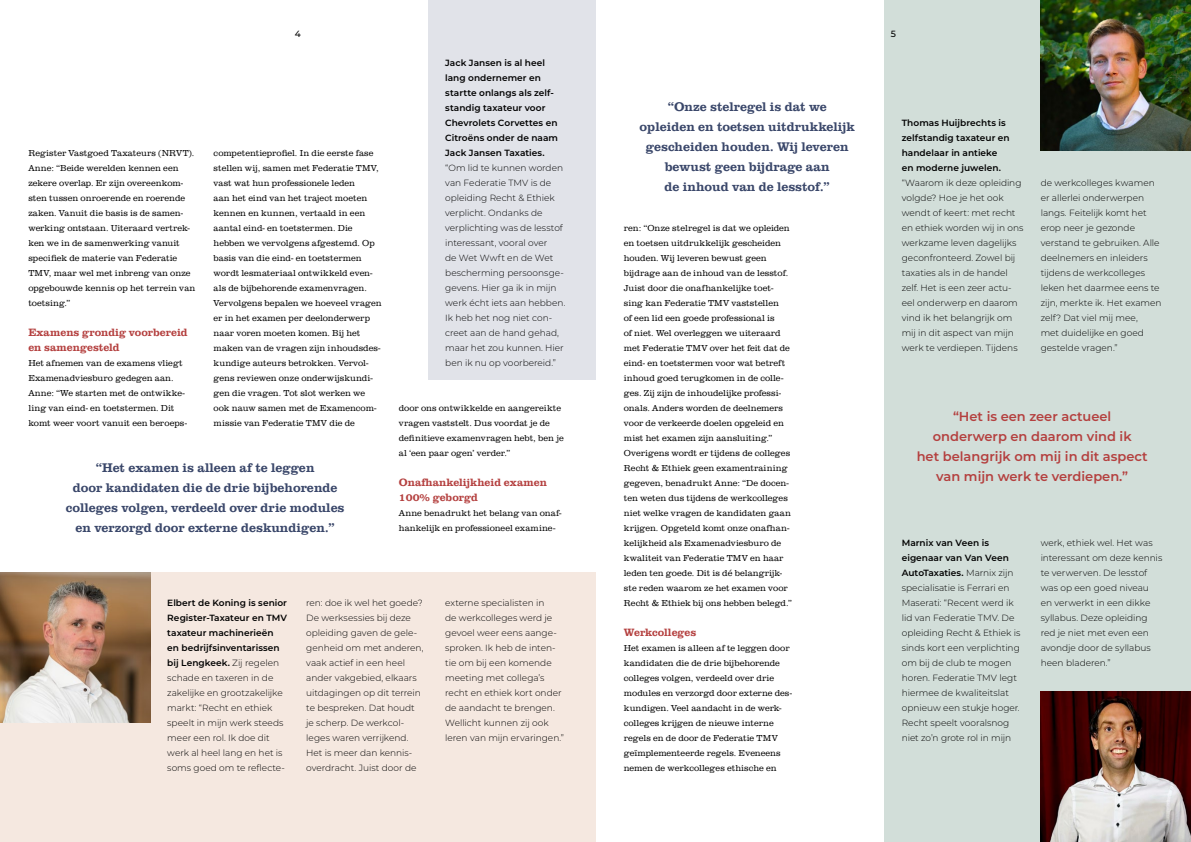
<style>
.page{position:relative;width:1191px;height:842px;background:#fff}
.page>*{position:absolute;margin:0;border:0;box-sizing:border-box;transform-origin:0 0}
.t1{font:500 13px/20px "Clarendon URW";color:#3a476a;text-align:center}
.t2{font:600 13px/20px "Montserrat";color:#b4403f;text-align:center}
.t3{font:500 11px/15px "Clarendon URW";color:#b4403f}
.t4{font:300 9px/15px "Clarendon URW";letter-spacing:-.005em;color:#000}
.t5{font:300 9px/15px "Montserrat";color:#000}
.t6{font:600 9px/15px "Montserrat";letter-spacing:.005em;color:#000}
.t7{font:500 9px "Montserrat";color:#000}
.s1{font-weight:600}
</style>
<div class="page">
<div style="left:0;top:573px;width:595px;height:269px;background:#f5e8e0"></div>
<div style="left:884px;top:0;width:307px;height:410px;background:#d2ded9"></div>
<div style="left:884px;top:410px;width:307px;height:432px;background:#d2ded9"></div>
<img style="left:0;top:573px;width:150px;height:150px">
<img style="left:1040px;top:0;width:151px;height:150px">
<img style="left:1040px;top:692px;width:151px;height:150px">
<div style="left:428px;top:0;width:167px;height:379px;background:#e1e3e9"></div>
<p class="t7" style="left:295px;top:28px;width:8px">4</p>
<p class="t7" style="left:890px;top:28px;width:7px">5</p>
<p class="t4" style="left:28px;top:145px;width:168px">Register Vastgoed Taxateurs (NRVT).<br>Anne: “Beide werelden kennen een zekere overlap. Er zijn overeenkom&shy;sten tussen onroerende en roerende zaken. Vanuit die basis is de samen&shy;werking ontstaan. Uiteraard vertrek&shy;ken we in de samenwerking vanuit specifiek de materie van Federatie TMV, maar wel met inbreng van onze opgebouwde kennis op het terrein van toetsing.”</p>
<p class="t3" style="left:28px;top:324px;width:161px">Examens grondig voorbereid en samengesteld</p>
<p class="t4" style="left:28px;top:355px;width:160px">Het afnemen van de examens vliegt Examenadviesburo gedegen aan.<br>Anne: “We starten met de ontwikke&shy;ling van eind- en toetstermen. Dit komt weer voort vanuit een beroeps-</p>
<p class="t4" style="left:214px;top:145px;width:169px">competentieprofiel. In die eerste fase stellen wij, samen met Federatie TMV, vast wat hun professionele leden<br>aan het eind van het traject moeten kennen en kunnen, vertaald in een aantal eind- en toetstermen. Die hebben we vervolgens afgestemd. Op basis van die eind- en toetstermen wordt lesmateriaal ontwikkeld even&shy;als de bijbehorende examenvragen.<br>Vervolgens bepalen we hoeveel vragen er in het examen per deelonderwerp naar voren moeten komen. Bij het maken van de vragen zijn inhoudsdes&shy;kundige auteurs betrokken. Vervol&shy;gens reviewen onze onderwijskundi&shy;gen die vragen. Tot slot werken we ook nauw samen met de Examencom&shy;missie van Federatie TMV die de</p>
<h1 class="t1" style="left:66px;top:456px;width:280px">“Het examen is alleen af te leggen<br>door kandidaten die de drie bijbehorende colleges volgen, verdeeld over drie modules en verzorgd door externe deskundigen.”</h1>
<p class="t6" style="left:445px;top:55px;width:114px">Jack Jansen is al heel lang ondernemer en startte onlangs als zelf&shy;standig taxateur voor<br>Chevrolets Corvettes en<br>Citroëns onder de naam<br>Jack Jansen Taxaties.</p>
<p class="t5" style="left:445px;top:160px;width:122px">“Om lid te kunnen worden van Federatie TMV is de opleiding Recht &amp; Ethiek verplicht. Ondanks de verplichting was de lesstof interessant, vooral over<br>de Wet Wwft en de Wet bescherming persoonsge&shy;gevens. Hier ga ik in mijn werk écht iets aan hebben.<br>Ik heb het nog niet con&shy;creet aan de hand gehad, maar het zou kunnen. Hier ben ik nu op voorbereid.”</p>
<p class="t4" style="left:399px;top:400px;width:166px">door ons ontwikkelde en aangereikte vragen vaststelt. Dus voordat je de definitieve examenvragen hebt, ben je al ‘een paar ogen’ verder.”</p>
<p class="t3" style="left:399px;top:474px;width:149px">Onafhankelijkheid examen<br>100% geborgd</p>
<p class="t4" style="left:399px;top:505px;width:164px">Anne benadrukt het belang van onaf&shy;hankelijk en professioneel examine-</p>
<p class="t5" style="left:167px;top:595px;width:121px"><span class="s1">Elbert de Koning is senior<br>Register-Taxateur en TMV taxateur machinerieën en bedrijfsinventarissen bij Lengkeek.</span> Zij regelen schade en taxeren in de zakelijke en grootzakelijke markt: “Recht en ethiek speelt in mijn werk steeds meer een rol. Ik doe dit werk al heel lang en het is soms goed om te reflecte-</p>
<p class="t5" style="left:306px;top:595px;width:119px">ren: doe ik wel het goede?<br>De werksessies bij deze opleiding gaven de gele&shy;genheid om met anderen, vaak actief in een heel ander vakgebied, elkaars uitdagingen op dit terrein te bespreken. Dat houdt je scherp. De werkcol&shy;leges waren verrijkend.<br>Het is meer dan kennis&shy;overdracht. Juist door de</p>
<p class="t5" style="left:445px;top:595px;width:120px">externe specialisten in<br>de werkcolleges werd je gevoel weer eens aange&shy;sproken. Ik heb de inten&shy;tie om bij een komende meeting met collega’s recht en ethiek kort onder de aandacht te brengen.<br>Wellicht kunnen zij ook leren van mijn ervaringen.”</p>
<h1 class="t1" style="left:639px;top:96px;width:217px">“Onze stelregel is dat we opleiden en toetsen uitdrukkelijk gescheiden houden. Wij leveren bewust geen bijdrage aan<br>de inhoud van de lesstof.”</h1>
<p class="t4" style="left:624px;top:220px;width:170px">ren: “Onze stelregel is dat we opleiden en toetsen uitdrukkelijk gescheiden houden. Wij leveren bewust geen bijdrage aan de inhoud van de lesstof.<br>Juist door die onafhankelijke toet&shy;sing kan Federatie TMV vaststellen<br>of een lid een goede professional is<br>of niet. Wel overleggen we uiteraard met Federatie TMV over het feit dat de eind- en toetstermen voor wat betreft inhoud goed terugkomen in de colle&shy;ges. Zij zijn de inhoudelijke professi&shy;onals. Anders worden de deelnemers voor de verkeerde doelen opgeleid en mist het examen zijn aansluiting.” Overigens wordt er tijdens de colleges Recht &amp; Ethiek geen examentraining gegeven, benadrukt Anne: “De docen&shy;ten weten dus tijdens de werkcolleges niet welke vragen de kandidaten gaan krijgen. Opgeteld komt onze onafhan&shy;kelijkheid als Examenadviesburo de kwaliteit van Federatie TMV en haar leden ten goede. Dit is dé belangrijk&shy;ste reden waarom ze het examen voor Recht &amp; Ethiek bij ons hebben belegd.”</p>
<p class="t3" style="left:624px;top:624px;width:74px">Werkcolleges</p>
<p class="t4" style="left:624px;top:640px;width:170px">Het examen is alleen af te leggen door kandidaten die de drie bijbehorende colleges volgen, verdeeld over drie modules en verzorgd door externe des&shy;kundigen. Veel aandacht in de werk&shy;colleges krijgen de nieuwe interne regels en de door de Federatie TMV geïmplementeerde regels. Eveneens nemen de werkcolleges ethische en</p>
<p class="t6" style="left:901px;top:115px;width:109px">Thomas Huijbrechts is zelfstandig taxateur en handelaar in antieke en moderne juwelen.</p>
<p class="t5" style="left:901px;top:175px;width:123px">“Waarom ik deze opleiding volgde? Hoe je het ook wendt of keert: met recht en ethiek worden wij in ons werkzame leven dagelijks geconfronteerd. Zowel bij taxaties als in de handel zelf. Het is een zeer actu&shy;eel onderwerp en daarom vind ik het belangrijk om mij in dit aspect van mijn werk te verdiepen. Tijdens</p>
<p class="t5" style="left:1040px;top:175px;width:122px">de werkcolleges kwamen er allerlei onderwerpen langs. Feitelijk komt het erop neer je gezonde verstand te gebruiken. Alle deelnemers en inleiders tijdens de werkcolleges leken het daarmee eens te zijn, merkte ik. Het examen zelf? Dat viel mij mee,<br>met duidelijke en goed gestelde vragen.”</p>
<h1 class="t2" style="left:916px;top:405px;width:232px">“Het is een zeer actueel onderwerp en daarom vind ik<br>het belangrijk om mij in dit aspect van mijn werk te verdiepen.”</h1>
<p class="t5" style="left:901px;top:535px;width:120px"><span class="s1">Marnix van Veen is eigenaar van Van Veen<br>AutoTaxaties.</span> Marnix zijn specialisatie is Ferrari en<br>Maserati: “Recent werd ik lid van Federatie TMV. De opleiding Recht &amp; Ethiek is sinds kort een verplichting om bij de club te mogen horen. Federatie TMV legt hiermee de kwaliteitslat opnieuw een stukje hoger.<br>Recht speelt vooralsnog niet zo’n grote rol in mijn</p>
<p class="t5" style="left:1040px;top:535px;width:123px">werk, ethiek wel. Het was interessant om deze kennis te verwerven. De lesstof was op een goed niveau en verwerkt in een dikke syllabus. Deze opleiding red je niet met even een avondje door de syllabus heen bladeren.”</p>
</div>
